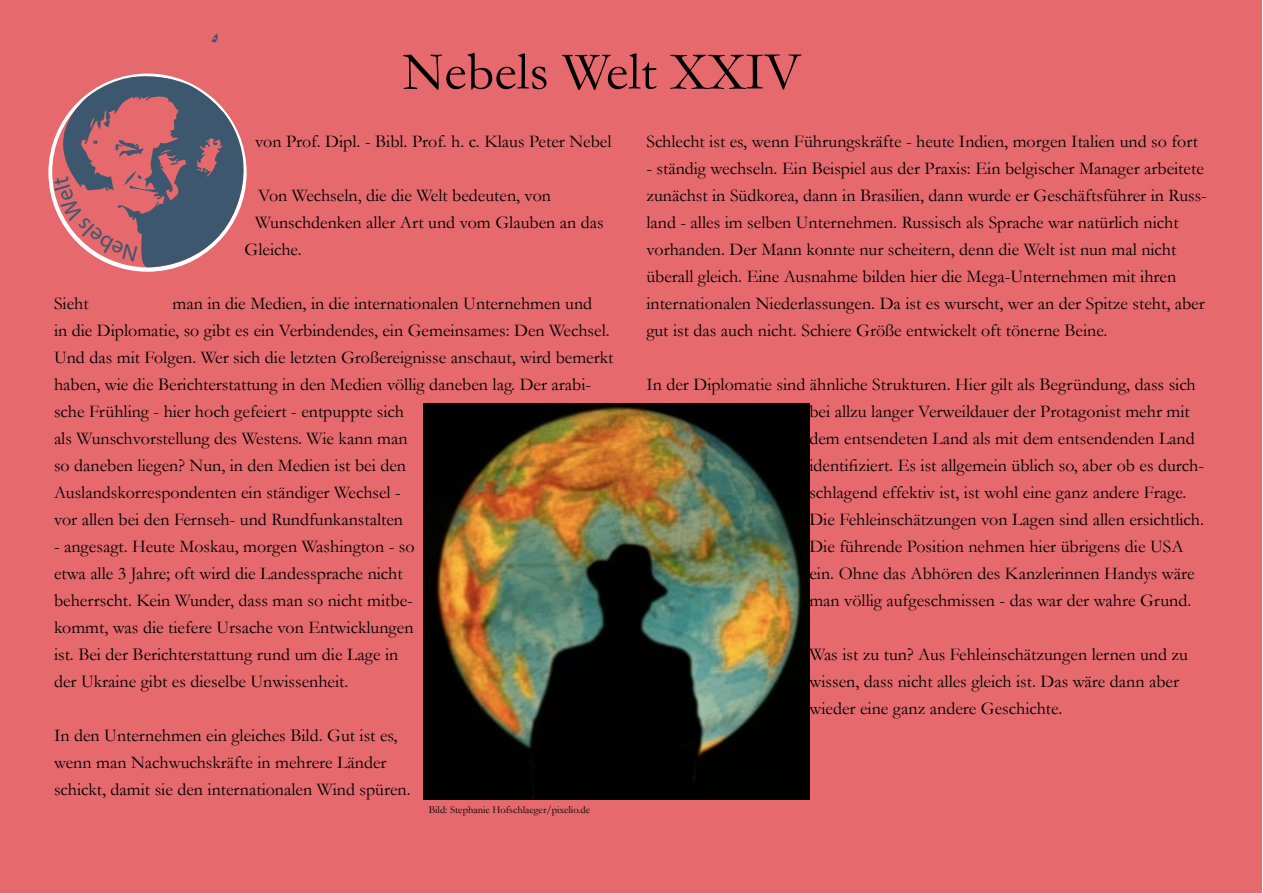
<style>
.page{position:relative;width:1263px;height:893px;background:#fff}
.page>*{position:absolute;margin:0;border:0;box-sizing:border-box;transform-origin:0 0}
.t1{font:54px "Garamond";color:#000}
.t2{font:18px/27px "Garamond";color:#000}
.t3{font:10.5px "Garamond";color:#000}
</style>
<div class="page">
<div style="left:0;top:0;width:1262px;height:893px;background:#e5696d"></div>
<svg style="left:211px;top:34px;width:9px;height:9px"></svg>
<img style="left:424px;top:403px;width:385px;height:396px">
<svg style="left:41px;top:75px;width:217px;height:193px;background:#a46873"></svg>
<h1 class="t1" style="left:403px;top:42px;width:400px">Nebels Welt XXIV</h1>
<p class="t2" style="left:255px;top:128px;width:358px">von Prof. Dipl. - Bibl. Prof. h. c. Klaus Peter Nebel</p>
<p class="t2" style="left:258px;top:182px;width:295px">Von Wechseln, die die Welt bedeuten, von</p>
<p class="t2" style="left:255px;top:209px;width:350px">Wunschdenken aller Art und vom Glauben an das</p>
<p class="t2" style="left:245px;top:236px;width:59px">Gleiche.</p>
<p class="t2" style="left:54px;top:290px;width:561px;text-indent:118px">man in die Medien, in die internationalen Unternehmen und<br>in die Diplomatie, so gibt es ein Verbindendes, ein Gemeinsames: Den Wechsel.<br>Und das mit Folgen. Wer sich die letzten Großereignisse anschaut, wird bemerkt haben, wie die Berichterstattung in den Medien völlig daneben lag. Der arabi&shy;sche Frühling - hier hoch gefeiert - entpuppte sich<br>als Wunschvorstellung des Westens. Wie kann man<br>so daneben liegen? Nun, in den Medien ist bei den<br>Auslandskorrespondenten ein ständiger Wechsel -<br>vor allen bei den Fernseh- und Rundfunkanstalten</p>
<p class="t2" style="left:54px;top:533px;width:362px">- angesagt. Heute Moskau, morgen Washington - so etwa alle 3 Jahre; oft wird die Landessprache nicht beherrscht. Kein Wunder, dass man so nicht mitbe&shy;kommt, was die tiefere Ursache von Entwicklungen ist. Bei der Berichterstattung rund um die Lage in der Ukraine gibt es dieselbe Unwissenheit.</p>
<p class="t2" style="left:54px;top:722px;width:358px">In den Unternehmen ein gleiches Bild. Gut ist es, wenn man Nachwuchskräfte in mehrere Länder schickt, damit sie den internationalen Wind spüren.</p>
<p class="t2" style="left:54px;top:290px;width:36px">Sieht</p>
<p class="t3" style="left:429px;top:804px;width:163px">Bild: Stephanie Hofschlaeger/pixelio.de</p>
<p class="t2" style="left:646px;top:128px;width:553px">Schlecht ist es, wenn Führungskräfte - heute Indien, morgen Italien und so fort</p>
<p class="t2" style="left:646px;top:155px;width:562px">- ständig wechseln. Ein Beispiel aus der Praxis: Ein belgischer Manager arbeitete zunächst in Südkorea, dann in Brasilien, dann wurde er Geschäftsführer in Russ&shy;land - alles im selben Unternehmen. Russisch als Sprache war natürlich nicht vorhanden. Der Mann konnte nur scheitern, denn die Welt ist nun mal nicht überall gleich. Eine Ausnahme bilden hier die Mega-Unternehmen mit ihren internationalen Niederlassungen. Da ist es wurscht, wer an der Spitze steht, aber gut ist das auch nicht. Schiere Größe entwickelt oft tönerne Beine.</p>
<p class="t2" style="left:809px;top:371px;width:396px;text-indent:-163px">In der Diplomatie sind ähnliche Strukturen. Hier gilt als Begründung, dass sich bei allzu langer Verweildauer der Protagonist mehr mit dem entsendeten Land als mit dem entsendenden Land !"#$%!&amp;'!#(%)*+,*!,%*-../#0#!$*12.!34*,56*-2#(*52*#,*"7(34- schlagend effektiv ist, ist wohl eine ganz andere Frage.<br>Die Fehleinschätzungen von Lagen sind allen ersichtlich.<br>Die führende Position nehmen hier übrigens die USA ein. Ohne das Abhören des Kanzlerinnen Handys wäre man völlig aufgeschmissen - das war der wahre Grund.</p>
<p class="t2" style="left:809px;top:641px;width:380px">Was ist zu tun? Aus Fehleinschätzungen lernen und zu wissen, dass nicht alles gleich ist. Das wäre dann aber wieder eine ganz andere Geschichte.</p>
</div>
